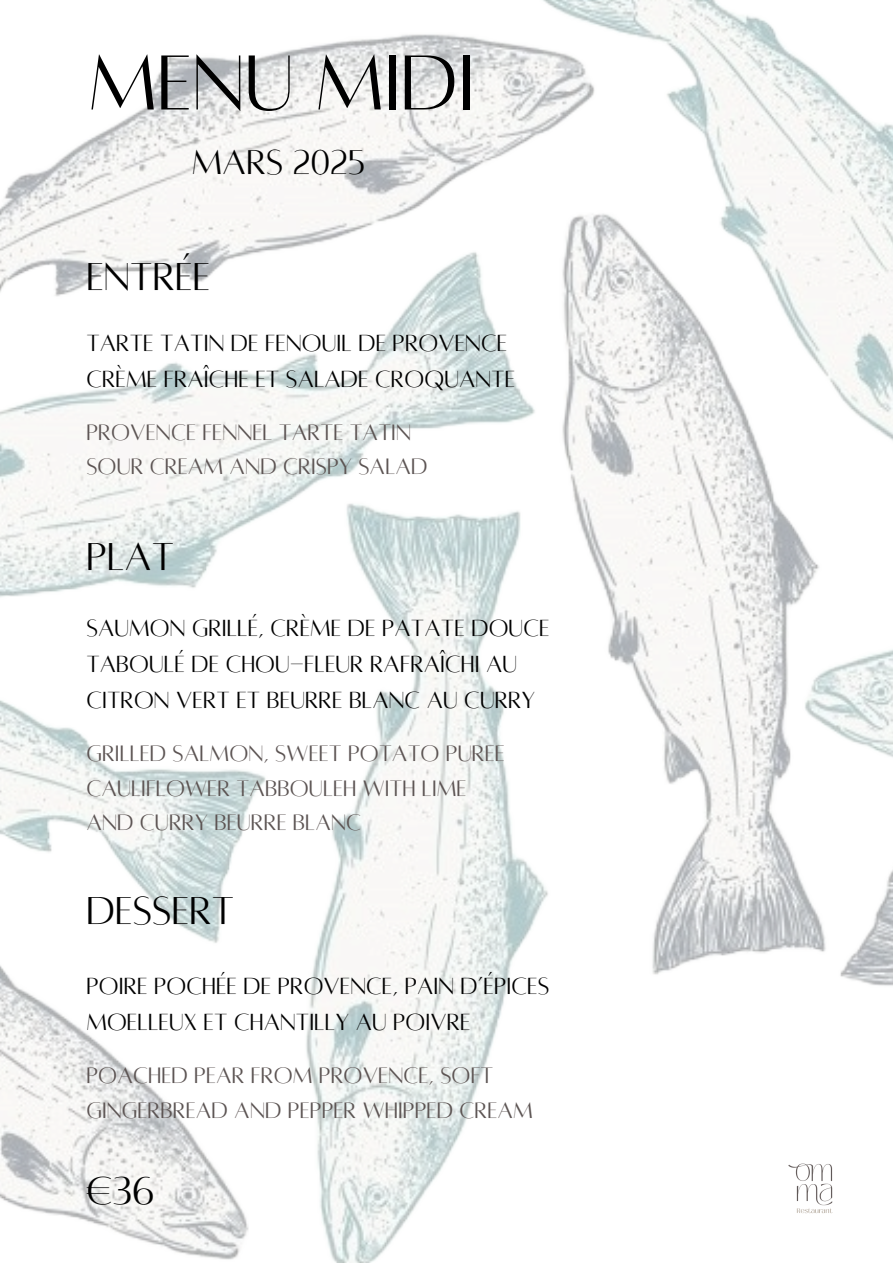
<style>
.page{position:relative;width:893px;height:1263px;background:#fff}
.page>*{position:absolute;margin:0;border:0;box-sizing:border-box;transform-origin:0 0}
.t1{font:85.88px "Alta regular";color:#000}
.t2{font:42.9px "Alta regular";color:#000}
.t3{font:37.95px "Alta regular";color:#000}
.t4{font:25.8px/36.1px "Alta regular";color:#000}
.t5{font:24.67px/34.3px "Alta regular";color:#5c5453}
</style>
<div class="page">
<img style="left:0;top:0;width:893px;height:1263px">
<img style="left:755px;top:1146px;width:118px;height:86px">
<p class="t1" style="left:88px;top:41px;width:388px">MENU MIDI</p>
<p class="t3" style="left:192px;top:143px;width:175px">MARS 2025</p>
<h2 class="t2" style="left:86px;top:256px;width:125px">ENTRÉE</h2>
<p class="t4" style="left:86px;top:325px;width:422px">TARTE TATIN DE FENOUIL DE PROVENCE</p>
<p class="t4" style="left:86px;top:361px;width:430px">CRÈME FRAÎCHE ET SALADE CROQUANTE</p>
<p class="t5" style="left:86px;top:415px;width:326px">PROVENCE FENNEL TARTE TATIN</p>
<p class="t5" style="left:86px;top:449px;width:343px">SOUR CREAM AND CRISPY SALAD</p>
<h2 class="t2" style="left:86px;top:536px;width:90px">PLAT</h2>
<p class="t4" style="left:86px;top:610px;width:465px">SAUMON GRILLÉ, CRÈME DE PATATE DOUCE</p>
<p class="t4" style="left:86px;top:646px;width:451px">TABOULÉ DE CHOU-FLEUR RAFRAÎCHI AU<br>CITRON VERT ET BEURRE BLANC AU CURRY</p>
<p class="t5" style="left:86px;top:737px;width:420px">GRILLED SALMON, SWEET POTATO PUREE</p>
<p class="t5" style="left:86px;top:771px;width:382px">CAULIFLOWER TABBOULEH WITH LIME<br>AND CURRY BEURRE BLANC</p>
<h2 class="t2" style="left:86px;top:890px;width:149px">DESSERT</h2>
<h1 class="t4" style="left:86px;top:968px;width:464px">POIRE POCHÉE DE PROVENCE, PAIN D’ÉPICES<br>MOELLEUX ET CHANTILLY AU POIVRE</h1>
<p class="t5" style="left:86px;top:1058px;width:448px">POACHED PEAR FROM PROVENCE, SOFT<br>GINGERBREAD AND PEPPER WHIPPED CREAM</p>
<h3 class="t2" style="left:86px;top:1170px;width:70px">€36</h3>
</div>
